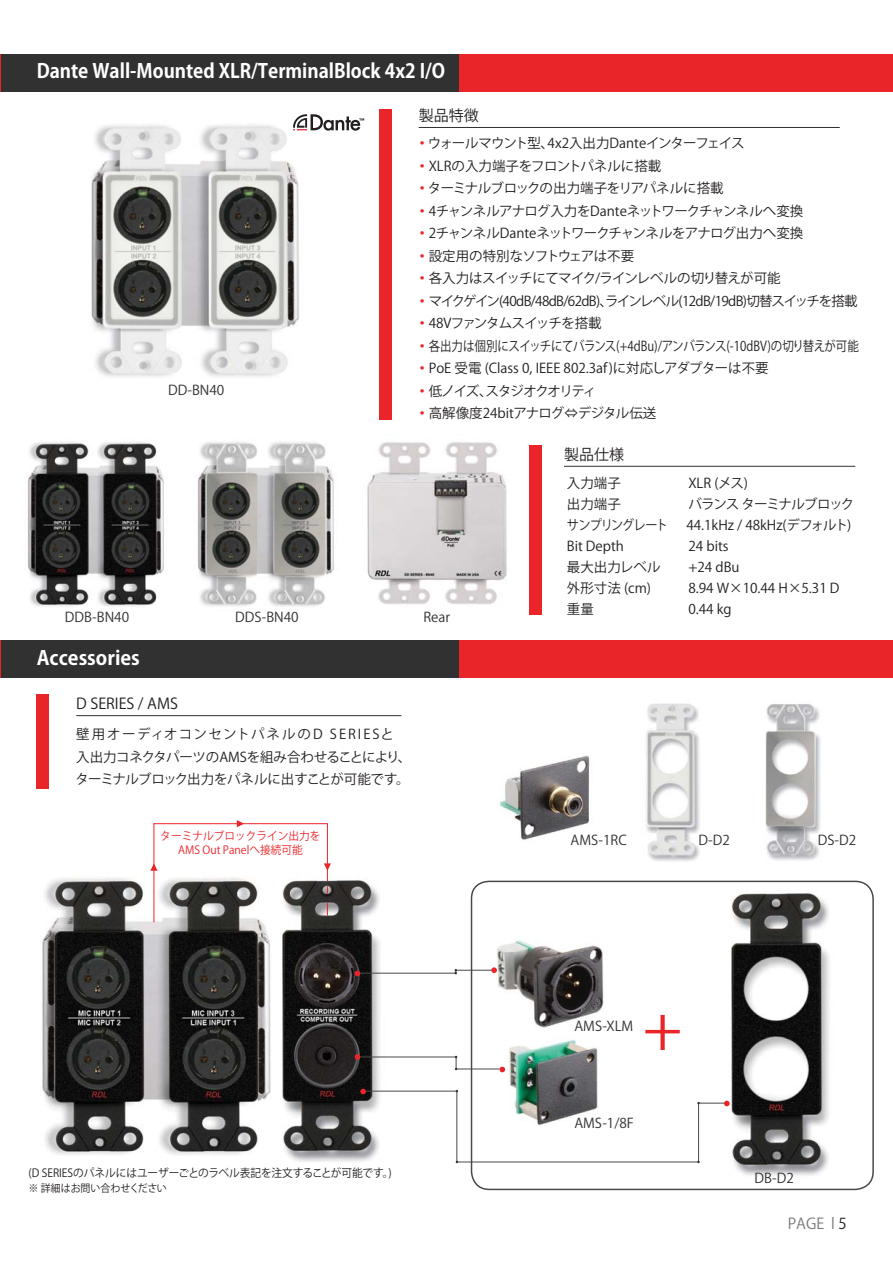
<style>
.page{position:relative;width:893px;height:1263px;background:#fff}
.page>*{position:absolute;margin:0;border:0;box-sizing:border-box;transform-origin:0 0}
.t1{font:72px "Minion Pro";color:#ea252a}
.t2{font:19.5px "Koz Go Pr 6 N Bold 90 msp RKSJ H";color:#fff;scale:.95 1}
.t3{font:19.5px "Koz Go Pr 6 N Bold 90 msp RKSJ H";color:#fff}
.t4{font:15px "Koz Go Pro Regular 90 msp RKSJ H";color:#231f20}
.t5{font:15px "Koz Go Pro Regular 90 msp RKSJ H";color:#797a7d}
.t6{font:13.5px/22.5px "Koz Go Pro Regular 90 msp RKSJ H";letter-spacing:-.04em;color:#231f20}
.t7{font:13.5px/21px "Koz Go Pro Regular 90 msp RKSJ H";color:#231f20}
.t8{font:13.5px "Koz Go Pr 6 N Regular 90 msp RKSJ H";color:#313132}
.t9{font:13.5px/21px "Koz Go Pro Regular 90 msp RKSJ H";letter-spacing:-.05em;color:#231f20}
.t10{font:13.5px "Koz Go Pro Regular 90 msp RKSJ H";letter-spacing:-.02em;color:#231f20}
.t11{font:11.25px "Koz Go Pro Regular 90 msp RKSJ H";letter-spacing:-.01em;color:#231f20;scale:.95 1}
.t12{font:11.25px/13.5px "Koz Go Pr 6 N Regular 90 msp RKSJ H";color:#ea252a;text-align:center;scale:.95 1}
.t13{font:10.5px "Koz Go Pro Regular 90 msp RKSJ H";color:#231f20;scale:.95 1}
.s1{font-family:"Koz Go Pro Bold 90 msp RKSJ H";color:#ea252a}
.s2{font-family:"Koz Go Pr 6 N Regular 90 msp RKSJ H"}
.s3{color:#231f20}
</style>
<div class="page">
<div style="left:1px;top:54px;width:459px;height:38px;background:#313132"></div>
<div style="left:1px;top:641px;width:459px;height:37px;background:#313132"></div>
<div style="left:459px;top:54px;width:433px;height:38px;background:#ea252a"></div>
<div style="left:459px;top:641px;width:433px;height:37px;background:#ea252a"></div>
<hr style="left:0;top:54px;width:1px;height:38px;background:#ea252a">
<hr style="left:0;top:641px;width:1px;height:37px;background:#ea252a">
<img style="left:367px;top:442px;width:140px;height:163px">
<img style="left:197px;top:442px;width:137px;height:165px">
<img style="left:28px;top:441px;width:136px;height:166px">
<img style="left:91px;top:125px;width:208px;height:252px">
<div style="left:379px;top:110px;width:13px;height:310px;background:#ea252a"></div>
<div style="left:529px;top:446px;width:13px;height:169px;background:#ea252a"></div>
<hr style="left:419px;top:127px;width:421px;height:1px;background:#313132">
<hr style="left:564px;top:466px;width:291px;height:1px;background:#313132">
<svg style="left:293px;top:114px;width:71px;height:17px"></svg>
<div style="left:36px;top:695px;width:13px;height:94px;background:#ea252a"></div>
<hr style="left:76px;top:715px;width:325px;height:1px;background:#313132">
<svg style="left:470px;top:880px;width:404px;height:311px"></svg>
<img style="left:282px;top:871px;width:111px;height:291px">
<hr style="left:357px;top:973px;width:99px;height:1px;background:#494949">
<hr style="left:456px;top:1069px;width:43px;height:1px;background:#494949">
<hr style="left:357px;top:1057px;width:99px;height:1px;background:#494949">
<hr style="left:363px;top:1091px;width:94px;height:1px;background:#494949">
<hr style="left:456px;top:1162px;width:242px;height:1px;background:#494949">
<hr style="left:456px;top:970px;width:40px;height:1px;background:#494949">
<hr style="left:456px;top:1091px;width:1px;height:71px;background:#494949">
<hr style="left:698px;top:1103px;width:1px;height:59px;background:#494949">
<img style="left:42px;top:853px;width:229px;height:302px">
<hr style="left:154px;top:823px;width:1px;height:99px;background:#ea252a">
<hr style="left:327px;top:823px;width:1px;height:58px;background:#ea252a">
<svg style="left:150px;top:863px;width:7px;height:8px"></svg>
<svg style="left:324px;top:863px;width:7px;height:8px"></svg>
<svg style="left:237px;top:820px;width:7px;height:7px"></svg>
<svg style="left:327px;top:903px;width:1px;height:13px"></svg>
<hr style="left:154px;top:823px;width:173px;height:1px;background:#ea252a">
<img style="left:496px;top:936px;width:117px;height:94px">
<img style="left:508px;top:1034px;width:106px;height:94px">
<svg style="left:355px;top:971px;width:5px;height:5px"></svg>
<svg style="left:355px;top:1054px;width:5px;height:6px"></svg>
<svg style="left:491px;top:967px;width:6px;height:6px"></svg>
<svg style="left:499px;top:1067px;width:6px;height:5px"></svg>
<svg style="left:454px;top:969px;width:3px;height:5px"></svg>
<svg style="left:360px;top:1089px;width:6px;height:5px"></svg>
<svg style="left:455px;top:1056px;width:2px;height:14px"></svg>
<svg style="left:697px;top:1101px;width:33px;height:5px"></svg>
<img style="left:499px;top:756px;width:91px;height:84px">
<img style="left:765px;top:704px;width:56px;height:157px">
<img style="left:645px;top:703px;width:55px;height:158px">
<h2 class="t2" style="left:37px;top:63px;width:432px">Dante Wall-Mounted XLR/TerminalBlock 4x2 I/O</h2>
<p class="t8" style="left:168px;top:385px;width:58px">DD-BN40</p>
<p class="t4" style="left:419px;top:110px;width:61px">製品特徴</p>
<p class="t6" style="left:415px;top:134px;width:445px"><span class="s1">・</span>ウォールマウント型、4x2入出力Danteインターフェイス<br><span class="s1">・</span>XLRの入力端子をフロントパネルに搭載<br><span class="s1">・</span>ターミナルブロックの出力端子をリアパネルに搭載<br><span class="s1">・</span>4チャンネルアナログ入力をDanteネットワークチャンネルへ変換<br><span class="s1">・</span>2チャンネルDanteネットワークチャンネルをアナログ出力へ変換<br><span class="s1">・</span> 設定用の特別なソフトウェアは不要<br><span class="s1">・</span> 各入力はスイッチにてマイク/ラインレベルの切り替えが可能<br><span class="s1">・</span> マイクゲイン(40dB/48dB/62dB)、ラインレベル(12dB/19dB)切替スイッチを搭載<span class="s1">・</span> 48Vファンタムスイッチを搭載<br><span class="s1">・</span>各出力は個別にスイッチにてバランス(+4dBu)/アンバランス(-10dBV)の切り替えが可能<span class="s1">・</span> PoE 受電 (Class 0, IEEE 802.3af)に対応しアダプターは不要<br><span class="s1">・</span> 低ノイズ、スタジオクオリティ<br><span class="s1">・</span> 高解像度24bitアナログ⇔デジタル伝送</p>
<p class="t4" style="left:564px;top:449px;width:61px">製品仕様</p>
<p class="t10" style="left:567px;top:478px;width:55px">入力端子</p>
<p class="t10" style="left:675px;top:478px;width:74px">　XLR (メス)</p>
<p class="t10" style="left:567px;top:499px;width:55px">出力端子</p>
<p class="t9" style="left:567px;top:495px;width:289px;text-indent:108px">　バランス ターミナルブロックサンプリングレート 　44.1kHz / 48kHz(デフォルト)<br>Bit Depth</p>
<p class="t7" style="left:567px;top:537px;width:174px;text-indent:108px">　24 bits最大出力レベル 　+24 dBu外形寸法 (cm)</p>
<p class="t10" style="left:675px;top:583px;width:166px">　8.94 W×10.44 H×5.31 D</p>
<p class="t8" style="left:65px;top:612px;width:66px">DDB-BN40</p>
<p class="t8" style="left:235px;top:612px;width:65px">DDS-BN40</p>
<p class="t8" style="left:423px;top:612px;width:28px">Rear</p>
<h2 class="t3" style="left:37px;top:650px;width:105px">Accessories</h2>
<p class="t4" style="left:76px;top:698px;width:103px">D SERIES / AMS</p>
<p class="t7" style="left:76px;top:725px;width:337px;line-height:22.5px">壁用オーディオコンセントパネルのD SERIESと<br>入出力コネクタパーツのAMSを組み合わせることにより、ターミナルブロック出力をパネルに出すことが可能です。</p>
<p class="t10" style="left:567px;top:604px;width:28px">重量</p>
<p class="t10" style="left:675px;top:604px;width:58px">　0.44 kg</p>
<p class="t12" style="left:160px;top:831px;width:170px">ターミナルブロックライン出力を<br>AMS Out Panelへ接続可能</p>
<p class="t8" style="left:698px;top:834px;width:33px">D-D2</p>
<p class="t8" style="left:818px;top:834px;width:40px">DS-D2</p>
<p class="t8" style="left:570px;top:834px;width:58px">AMS-1RC</p>
<p class="t8" style="left:574px;top:1021px;width:60px">AMS-XLM</p>
<h1 class="t1" style="left:642px;top:983px;width:43px">+</h1>
<p class="t11" style="left:28px;top:1169px;width:386px">(D SERIESのパネルにはユーザーごとのラベル表記を注文することが可能です。)</p>
<p class="t13" style="left:28px;top:1185px;width:147px"><span class="s2">※</span> 詳細はお問い合わせください</p>
<p class="t8" style="left:574px;top:1117px;width:61px">AMS-1/8F</p>
<p class="t8" style="left:754px;top:1173px;width:41px">DB-D2</p>
<p class="t5" style="left:788px;top:1218px;width:61px">PAGE l <span class="s3">5</span></p>
</div>
